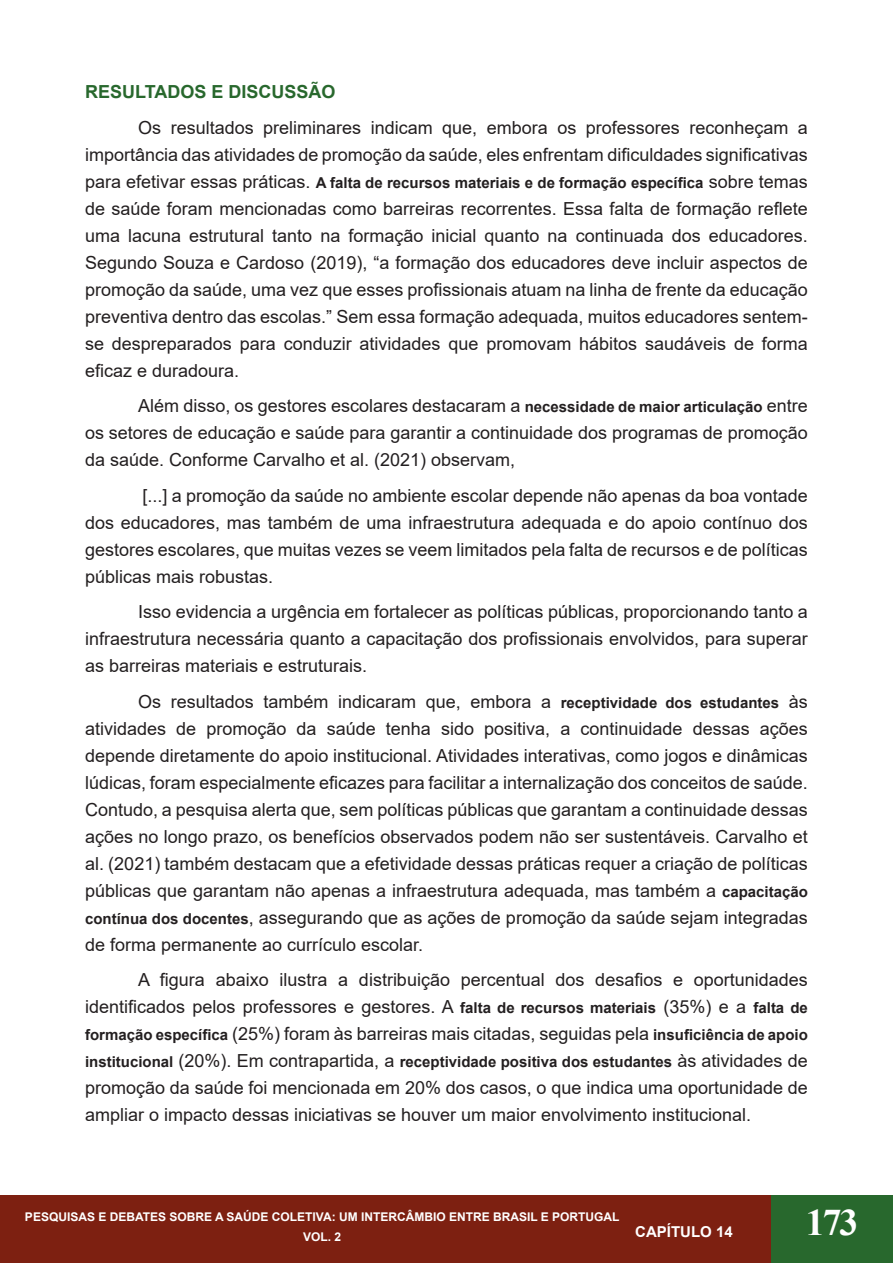
<style>
.page{position:relative;width:893px;height:1263px;background:#fff}
.page>*{position:absolute;margin:0;border:0;box-sizing:border-box;transform-origin:0 0}
.t1{font:700 37.5px "Times New Roman";color:#fff}
.Normal__Web{font:18px/27px "Arial";color:#231f20;text-align:justify}
.t2{font:700 18px "Arial";color:#28682d}
.Normal__Web-2{font:700 15px "Arial";color:#231f20}
.t3{font:700 15px "Arial";color:#fff}
.t4{font:700 12px/20.2px "Arial";color:#fff;text-align:center}
.s1{font-weight:400;font-size:18px}
.s2{font-weight:700;font-size:15px}
</style>
<div class="page">
<div style="left:0;top:1196px;width:893px;height:67px;background:#7d2011"></div>
<hr style="left:0;top:1196px;width:1px;height:67px;background:#28682d">
<div style="left:771px;top:1196px;width:122px;height:67px;background:#28682d"></div>
<p class="t2" style="left:85px;top:79px;width:252px">RESULTADOS E DISCUSSÃO</p>
<p class="Normal__Web" style="left:85px;top:114px;width:724px;text-align:right">Os resultados preliminares indicam que, embora os professores reconheçam a importância das atividades de promoção da saúde, eles enfrentam dificuldades significativas</p>
<p class="Normal__Web-2" style="left:85px;top:172px;width:724px"><span class="s1">para efetivar essas práticas.</span> A falta de recursos materiais e de formação específica <span class="s1">sobre temas</span></p>
<p class="Normal__Web" style="left:85px;top:195px;width:724px">de saúde foram mencionadas como barreiras recorrentes. Essa falta de formação reflete uma lacuna estrutural tanto na formação inicial quanto na continuada dos educadores.<br>Segundo Souza e Cardoso (2019), “a formação dos educadores deve incluir aspectos de promoção da saúde, uma vez que esses profissionais atuam na linha de frente da educação preventiva dentro das escolas.” Sem essa formação adequada, muitos educadores sentem&shy;se despreparados para conduzir atividades que promovam hábitos saudáveis de forma eficaz e duradoura.</p>
<p class="Normal__Web" style="left:85px;top:392px;width:724px;text-indent:53px">Além disso, os gestores escolares destacaram a <span class="s2">necessidade de maior articulação</span> entre os setores de educação e saúde para garantir a continuidade dos programas de promoção da saúde. Conforme Carvalho et al. (2021) observam,</p>
<p class="Normal__Web" style="left:85px;top:482px;width:724px;text-indent:57px">[...] a promoção da saúde no ambiente escolar depende não apenas da boa vontade dos educadores, mas também de uma infraestrutura adequada e do apoio contínuo dos gestores escolares, que muitas vezes se veem limitados pela falta de recursos e de políticas públicas mais robustas.</p>
<p class="Normal__Web" style="left:85px;top:598px;width:724px;text-indent:53px">Isso evidencia a urgência em fortalecer as políticas públicas, proporcionando tanto a infraestrutura necessária quanto a capacitação dos profissionais envolvidos, para superar as barreiras materiais e estruturais.</p>
<p class="Normal__Web" style="left:85px;top:688px;width:724px;text-indent:53px">Os resultados também indicaram que, embora a <span class="s2">receptividade dos estudantes</span> às atividades de promoção da saúde tenha sido positiva, a continuidade dessas ações depende diretamente do apoio institucional. Atividades interativas, como jogos e dinâmicas lúdicas, foram especialmente eficazes para facilitar a internalização dos conceitos de saúde.<br>Contudo, a pesquisa alerta que, sem políticas públicas que garantam a continuidade dessas ações no longo prazo, os benefícios observados podem não ser sustentáveis. Carvalho et al. (2021) também destacam que a efetividade dessas práticas requer a criação de políticas públicas que garantam não apenas a infraestrutura adequada, mas também a <span class="s2">capacitação contínua dos docentes</span>, assegurando que as ações de promoção da saúde sejam integradas de forma permanente ao currículo escolar.</p>
<p class="Normal__Web" style="left:85px;top:966px;width:724px;text-indent:53px">A figura abaixo ilustra a distribuição percentual dos desafios e oportunidades identificados pelos professores e gestores. A <span class="s2">falta de recursos materiais</span> (35%) e a <span class="s2">falta de formação específica</span> (25%) foram às barreiras mais citadas, seguidas pela <span class="s2">insuficiência de apoio</span></p>
<p class="Normal__Web-2" style="left:85px;top:1051px;width:724px">institucional <span class="s1">(20%). Em contrapartida, a</span> receptividade positiva dos estudantes <span class="s1">às atividades de</span></p>
<p class="Normal__Web" style="left:85px;top:1074px;width:724px">promoção da saúde foi mencionada em 20% dos casos, o que indica uma oportunidade de ampliar o impacto dessas iniciativas se houver um maior envolvimento institucional.</p>
<p class="t4" style="left:25px;top:1207px;width:596px">PESQUISAS E DEBATES SOBRE A SAÚDE COLETIVA: UM INTERCÂMBIO ENTRE BRASIL E PORTUGAL<br>VOL. 2</p>
<p class="t3" style="left:635px;top:1221px;width:99px">CAPÍTULO 14</p>
<h1 class="t1" style="left:806px;top:1195px;width:54px">173</h1>
</div>
